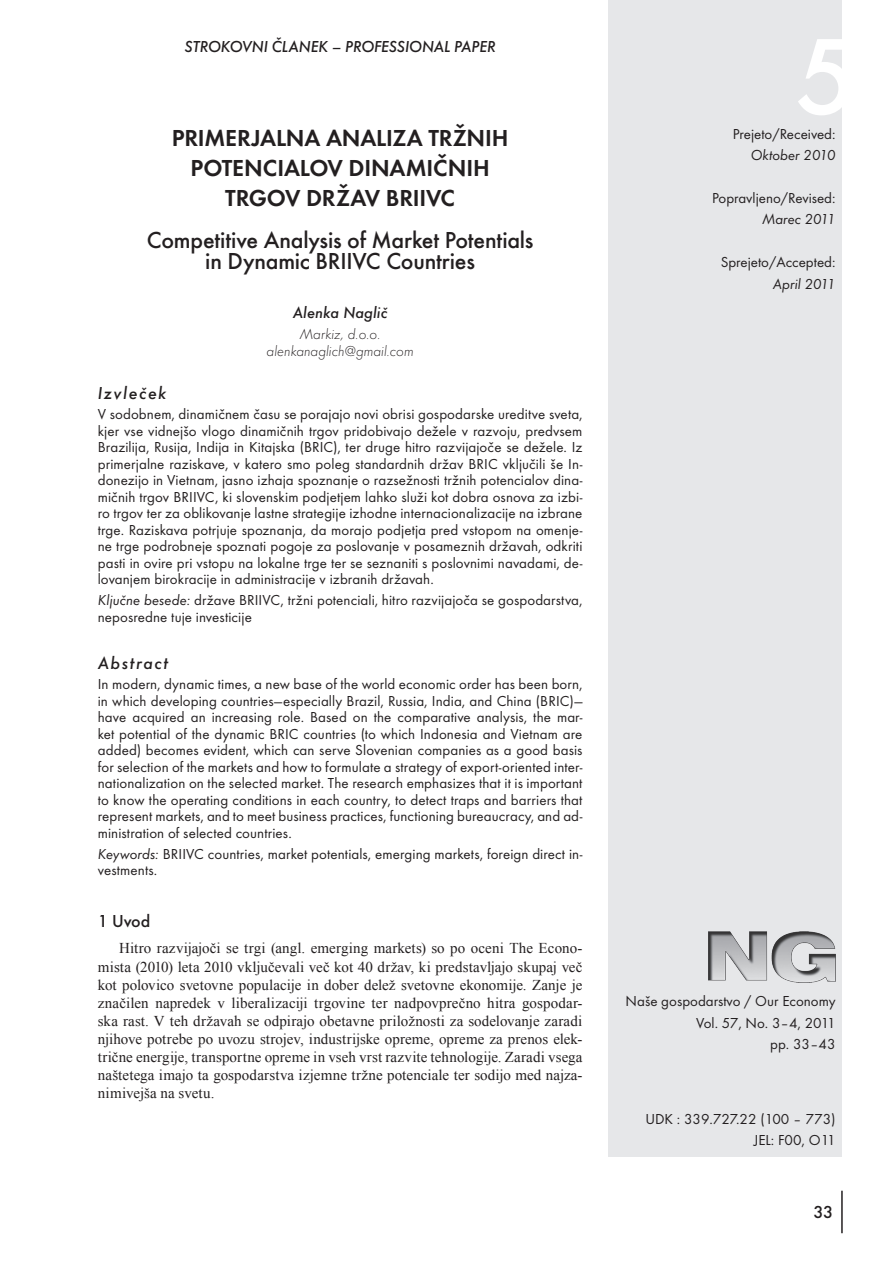
<style>
.page{position:relative;width:893px;height:1263px;background:#fff}
.page>*{position:absolute;margin:0;border:0;box-sizing:border-box;transform-origin:0 0}
.t1{font:500 112.5px "Futura TEE";color:#fff}
.t2{font:600 24px/30px "Futura TEE";letter-spacing:-.01em;color:#231f20;text-align:center}
.t3{font:500 24px/21px "Futura TEE";letter-spacing:-.01em;color:#231f20;text-align:center}
.t4{font:18px "Futura TEE Medi Obli";letter-spacing:.085em;color:#231f20}
.t5{font:500 18px "Futura TEE";letter-spacing:-.02em;color:#231f20}
.t6{font:16.5px "Futura TEE Medi Obli";color:#231f20}
.t7{font:15px/16.5px "Futura TEE";letter-spacing:.005em;color:#231f20;text-align:justify}
.t8{font:15px/18px "Times New Roman";letter-spacing:.005em;color:#231f20;text-align:justify}
.t9{font:15px/16.5px "Futura TEE Ligh Obli";color:#231f20;text-align:center}
.t10{font:15px "Futura TEE Book Obli";color:#231f20}
.s1{font-family:"Futura TEE Book Obli"}
</style>
<div class="page">
<hr style="left:841px;top:1191px;width:2px;height:42px;background:#231f20">
<div style="left:608px;top:0;width:234px;height:1157px;background:#e6e7e9"></div>
<img style="left:708px;top:931px;width:128px;height:51px">
<p class="t6" style="left:185px;top:37px;width:313px">STROKOVNI ČLANEK – PROFESSIONAL PAPER</p>
<h2 class="t2" style="left:172px;top:122px;width:338px">PRIMERJALNA ANALIZA TRŽNIH</h2>
<h2 class="t2" style="left:191px;top:152px;width:301px">POTENCIALOV DINAMIČNIH<br>TRGOV DRŽAV BRIIVC</h2>
<h2 class="t3" style="left:147px;top:229px;width:388px">Competitive Analysis of Market Potentials in Dynamic BRIIVC Countries</h2>
<p class="t6" style="left:293px;top:303px;width:96px">Alenka Naglič</p>
<p class="t9" style="left:267px;top:326px;width:149px">Markiz, d.o.o. alenkanaglich@gmail.com</p>
<p class="t4" style="left:98px;top:382px;width:70px">Izvleček</p>
<p class="t7" style="left:98px;top:406px;width:486px">V sodobnem, dinamičnem času se porajajo novi obrisi gospodarske ureditve sveta, kjer vse vidnejšo vlogo dinamičnih trgov pridobivajo dežele v razvoju, predvsem Brazilija, Rusija, Indija in Kitajska (BRIC), ter druge hitro razvijajoče se dežele. Iz primerjalne raziskave, v katero smo poleg standardnih držav BRIC vključili še In&shy;donezijo in Vietnam, jasno izhaja spoznanje o razsežnosti tržnih potencialov dina&shy;mičnih trgov BRIIVC, ki slovenskim podjetjem lahko služi kot dobra osnova za izbi&shy;ro trgov ter za oblikovanje lastne strategije izhodne internacionalizacije na izbrane trge. Raziskava potrjuje spoznanja, da morajo podjetja pred vstopom na omenje&shy;ne trge podrobneje spoznati pogoje za poslovanje v posameznih državah, odkriti pasti in ovire pri vstopu na lokalne trge ter se seznaniti s poslovnimi navadami, de&shy;lovanjem birokracije in administracije v izbranih državah.</p>
<p class="t7" style="left:98px;top:592px;width:486px"><span class="s1">Ključne besede:</span> države BRIIVC, tržni potenciali, hitro razvijajoča se gospodarstva, neposredne tuje investicije</p>
<p class="t4" style="left:98px;top:652px;width:72px">Abstract</p>
<p class="t7" style="left:98px;top:676px;width:486px">In modern, dynamic times, a new base of the world economic order has been born, in which developing countries—especially Brazil, Russia, India, and China (BRIC)— have acquired an increasing role. Based on the comparative analysis, the mar&shy;ket potential of the dynamic BRIC countries (to which Indonesia and Vietnam are added) becomes evident, which can serve Slovenian companies as a good basis for selection of the markets and how to formulate a strategy of export-oriented inter&shy;nationalization on the selected market. The research emphasizes that it is important to know the operating conditions in each country, to detect traps and barriers that represent markets, and to meet business practices, functioning bureaucracy, and ad&shy;ministration of selected countries.</p>
<p class="t7" style="left:98px;top:845px;width:486px"><span class="s1">Keywords:</span> BRIIVC countries, market potentials, emerging markets, foreign direct in&shy;vestments.</p>
<p class="t5" style="left:98px;top:910px;width:54px">1 Uvod</p>
<p class="t8" style="left:98px;top:939px;width:486px;text-indent:21px">Hitro razvijajoči se trgi (angl. emerging markets) so po oceni The Econo&shy;mista (2010) leta 2010 vključevali več kot 40 držav, ki predstavljajo skupaj več kot polovico svetovne populacije in dober delež svetovne ekonomije. Zanje je značilen napredek v liberalizaciji trgovine ter nadpovprečno hitra gospodar&shy;ska rast. V teh državah se odpirajo obetavne priložnosti za sodelovanje zaradi njihove potrebe po uvozu strojev, industrijske opreme, opreme za prenos elek&shy;trične energije, transportne opreme in vseh vrst razvite tehnologije. Zaradi vsega naštetega imajo ta gospodarstva izjemne tržne potenciale ter sodijo med najza&shy;nimivejša na svetu.</p>
<h1 class="t1" style="left:795px;top:10px;width:65px">5</h1>
<p class="t7" style="left:733px;top:125px;width:104px">Prejeto/Received:</p>
<p class="t10" style="left:751px;top:146px;width:86px">Oktober 2010</p>
<p class="t7" style="left:712px;top:190px;width:125px">Popravljeno/Revised:</p>
<p class="t10" style="left:762px;top:211px;width:75px">Marec 2011</p>
<p class="t7" style="left:721px;top:254px;width:116px">Sprejeto/Accepted:</p>
<p class="t10" style="left:773px;top:275px;width:64px">April 2011</p>
<p class="t7" style="left:626px;top:990px;width:211px;line-height:21.5px;text-align:right">Naše gospodarstvo / Our Economy<br>Vol. 57, No. 3–4, 2011<br>pp. 33–43</p>
<p class="t7" style="left:645px;top:1108px;width:192px;line-height:21.5px;text-align:right">UDK : 339.727.22 (100 – 773)<br>JEL: F00, O11</p>
<p class="t5" style="left:814px;top:1201px;width:21px">33</p>
</div>
